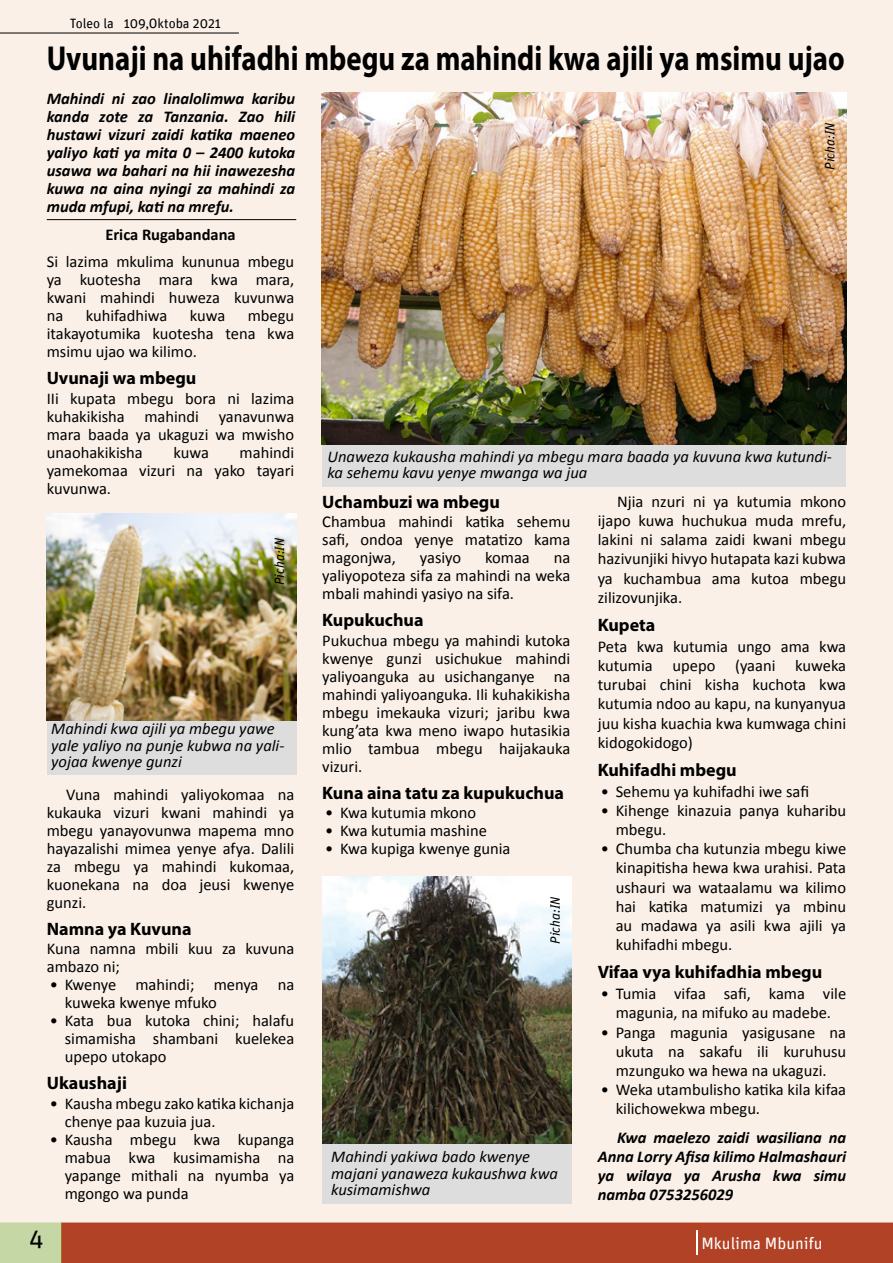
<style>
.page{position:relative;width:893px;height:1263px;background:#fff}
.page>*{position:absolute;margin:0;border:0;box-sizing:border-box;transform-origin:0 0}
.t1{font:700 34.8px "Myriad Pro";color:#000;scale:.83 1}
.t2{font:25.5px "Unit";color:#000}
.t3{font:700 18px "Myriad Pro";color:#000}
.t4{font:16.5px/18px "Calibri";color:#000;text-align:justify}
.t5{font:italic 700 16.5px/18px "Calibri";color:#000;text-align:justify}
.t6{font:italic 16.5px/16.5px "Calibri";color:#000}
.t7{font:700 16.5px "Calibri";color:#000}
.t8{font:16.5px "Unit";color:#fff}
.t9{font:italic 13.5px "FF Unit Pro";letter-spacing:-.005em;color:#000}
.t10{font:13.5px "Unit";color:#000}
</style>
<div class="page">
<div style="left:62px;top:1222px;width:831px;height:41px;background:#b24225"></div>
<div style="left:0;top:1222px;width:62px;height:41px;background:#c6d7a6"></div>
<hr style="left:696px;top:1230px;width:2px;height:25px;background:#fff">
<div style="left:0;top:0;width:893px;height:1222px;background:#faf0e8"></div>
<hr style="left:0;top:33px;width:239px;height:1px;background:#000">
<hr style="left:47px;top:219px;width:249px;height:1px;background:#000">
<div style="left:47px;top:714px;width:250px;height:60px;background:#ddddde"></div>
<div style="left:322px;top:440px;width:523px;height:47px;background:#ddddde"></div>
<div style="left:322px;top:1143px;width:250px;height:60px;background:#ddddde"></div>
<img style="left:47px;top:513px;width:249px;height:207px">
<img style="left:322px;top:876px;width:250px;height:267px">
<img style="left:322px;top:93px;width:524px;height:352px">
<p class="t10" style="left:70px;top:15px;width:153px">Toleo la 109,Oktoba 2021</p>
<h1 class="t1" style="left:47px;top:35px;width:963px">Uvunaji na uhifadhi mbegu za mahindi kwa ajili ya msimu ujao</h1>
<p class="t5" style="left:47px;top:89px;width:250px">Mahindi ni zao linalolimwa karibu kanda zote za Tanzania. Zao hili hustawi vizuri zaidi katika maeneo yaliyo kati ya mita 0 – 2400 kutoka usawa wa bahari na hii inawezesha kuwa na aina nyingi za mahindi za muda mfupi, kati na mrefu.</p>
<p class="t7" style="left:105px;top:225px;width:132px">Erica Rugabandana</p>
<p class="t4" style="left:47px;top:252px;width:249px">Si lazima mkulima kununua mbegu ya kuotesha mara kwa mara, kwani mahindi huweza kuvunwa na</p>
<p class="t9" style="left:820px;top:170px;width:49px;rotate:-90deg">Picha:IN</p>
<p class="t4" style="left:86px;top:306px;width:83px">kuhifadhiwa</p>
<p class="t4" style="left:190px;top:306px;width:37px">kuwa</p>
<p class="t4" style="left:47px;top:306px;width:249px;text-indent:201px">mbegu itakayotumika kuotesha tena kwa msimu ujao wa kilimo.</p>
<p class="t3" style="left:47px;top:366px;width:151px">Uvunaji wa mbegu</p>
<p class="t4" style="left:47px;top:389px;width:249px">IIi kupata mbegu bora ni lazima kuhakikisha mahindi yanavunwa mara baada ya ukaguzi wa mwisho unaohakikisha</p>
<p class="t4" style="left:47px;top:443px;width:249px;text-indent:193px">mahindi yamekomaa vizuri na yako tayari kuvunwa.</p>
<p class="t4" style="left:174px;top:443px;width:37px">kuwa</p>
<p class="t6" style="left:327px;top:447px;width:506px">Unaweza kukausha mahindi ya mbegu mara baada ya kuvuna kwa kutundi&shy;ka sehemu kavu yenye mwanga wa jua</p>
<p class="t3" style="left:322px;top:490px;width:179px">Uchambuzi wa mbegu</p>
<p class="t4" style="left:322px;top:512px;width:250px">Chambua mahindi katika sehemu safi, ondoa yenye matatizo kama magonjwa,</p>
<p class="t4" style="left:598px;top:491px;width:250px;line-height:19.2px;text-indent:20px">Njia nzuri ni ya kutumia mkono ijapo kuwa huchukua muda mrefu, lakini ni salama zaidi kwani mbegu hazivunjiki hivyo hutapata kazi kubwa ya kuchambua ama kutoa mbegu zilizovunjika.</p>
<p class="t3" style="left:598px;top:613px;width:59px">Kupeta</p>
<p class="t4" style="left:598px;top:636px;width:250px;line-height:19.2px">Peta kwa kutumia ungo ama kwa kutumia upepo (yaani kuweka turubai chini kisha kuchota kwa kutumia ndoo au kapu, na kunyanyua juu kisha kuachia kwa kumwaga chini kidogokidogo)</p>
<p class="t3" style="left:598px;top:758px;width:140px">Kuhifadhi mbegu</p>
<p class="t4" style="left:601px;top:781px;width:210px">• Sehemu ya kuhifadhi iwe safi</p>
<p class="t4" style="left:616px;top:800px;width:232px;line-height:19.2px;text-indent:-15px">• Kihenge kinazuia panya kuharibu mbegu.</p>
<p class="t4" style="left:616px;top:838px;width:232px;line-height:19.2px;text-indent:-15px">• Chumba cha kutunzia mbegu kiwe kinapitisha hewa kwa urahisi. Pata ushauri wa wataalamu wa kilimo hai katika matumizi ya mbinu au madawa ya asili kwa ajili ya kuhifadhi mbegu.</p>
<p class="t3" style="left:598px;top:960px;width:226px">Vifaa vya kuhifadhia mbegu</p>
<p class="t4" style="left:601px;top:983px;width:247px;line-height:19.2px;text-align:center">• Tumia vifaa safi, kama vile magunia, na mifuko au madebe.</p>
<p class="t4" style="left:616px;top:1022px;width:232px;line-height:19.2px;text-indent:-15px">• Panga magunia yasigusane na ukuta na sakafu ili kuruhusu mzunguko wa hewa na ukaguzi.</p>
<p class="t4" style="left:616px;top:1079px;width:232px;line-height:19.2px;text-indent:-15px">• Weka utambulisho katika kila kifaa kilichowekwa mbegu.</p>
<p class="t5" style="left:598px;top:1127px;width:250px;line-height:19.2px;text-indent:20px">Kwa maelezo zaidi wasiliana na Anna Lorry Afisa kilimo Halmashauri ya wilaya ya Arusha kwa simu namba 0753256029</p>
<p class="t9" style="left:270px;top:585px;width:49px;rotate:-90deg">Picha:IN</p>
<p class="t4" style="left:420px;top:548px;width:43px">yasiyo</p>
<p class="t4" style="left:485px;top:548px;width:46px">komaa</p>
<p class="t4" style="left:322px;top:548px;width:250px;text-indent:231px">na yaliyopoteza sifa za mahindi na weka mbali mahindi yasiyo na sifa.</p>
<p class="t3" style="left:322px;top:609px;width:103px">Kupukuchua</p>
<p class="t4" style="left:322px;top:631px;width:250px">Pukuchua mbegu ya mahindi kutoka kwenye gunzi usichukue mahindi yaliyoanguka au usichanganye na mahindi yaliyoanguka. Ili kuhakikisha mbegu imekauka vizuri; jaribu kwa kung’ata kwa meno iwapo hutasikia mlio tambua mbegu haijakauka vizuri.</p>
<p class="t3" style="left:322px;top:781px;width:243px">Kuna aina tatu za kupukuchua</p>
<p class="t4" style="left:325px;top:803px;width:152px">• Kwa kutumia mkono</p>
<p class="t4" style="left:325px;top:821px;width:163px">• Kwa kutumia mashine</p>
<p class="t4" style="left:325px;top:839px;width:187px">• Kwa kupiga kwenye gunia</p>
<p class="t6" style="left:51px;top:719px;width:235px">Mahindi kwa ajili ya mbegu yawe yale yaliyo na punje kubwa na yali&shy;yojaa kwenye gunzi</p>
<p class="t4" style="left:47px;top:785px;width:249px;text-indent:20px">Vuna mahindi yaliyokomaa na kukauka vizuri kwani mahindi ya mbegu yanayovunwa mapema mno hayazalishi mimea yenye afya. Dalili za mbegu ya mahindi kukomaa, kuonekana na doa jeusi kwenye gunzi.</p>
<p class="t3" style="left:47px;top:917px;width:146px">Namna ya Kuvuna</p>
<p class="t4" style="left:47px;top:939px;width:249px">Kuna namna mbili kuu za kuvuna ambazo ni;</p>
<p class="t4" style="left:65px;top:975px;width:231px;text-indent:-15px">• Kwenye mahindi; menya na kuweka kwenye mfuko</p>
<p class="t4" style="left:65px;top:1011px;width:231px;text-indent:-15px">• Kata bua kutoka chini; halafu simamisha shambani kuelekea upepo utokapo</p>
<p class="t3" style="left:47px;top:1071px;width:82px">Ukaushaji</p>
<p class="t4" style="left:65px;top:1094px;width:231px;text-indent:-15px">• Kausha mbegu zako katika kichanja chenye paa kuzuia jua.</p>
<p class="t4" style="left:65px;top:1130px;width:231px;text-indent:-15px">• Kausha mbegu kwa kupanga mabua kwa kusimamisha na yapange mithali na nyumba ya mgongo wa punda</p>
<p class="t9" style="left:546px;top:944px;width:49px;rotate:-90deg">Picha:IN</p>
<p class="t6" style="left:331px;top:1148px;width:228px">Mahindi yakiwa bado kwenye majani yanaweza kukaushwa kwa kusimamishwa</p>
<h2 class="t2" style="left:29px;top:1223px;width:16px">4</h2>
<p class="t8" style="left:701px;top:1233px;width:123px">Mkulima Mbunifu</p>
</div>
